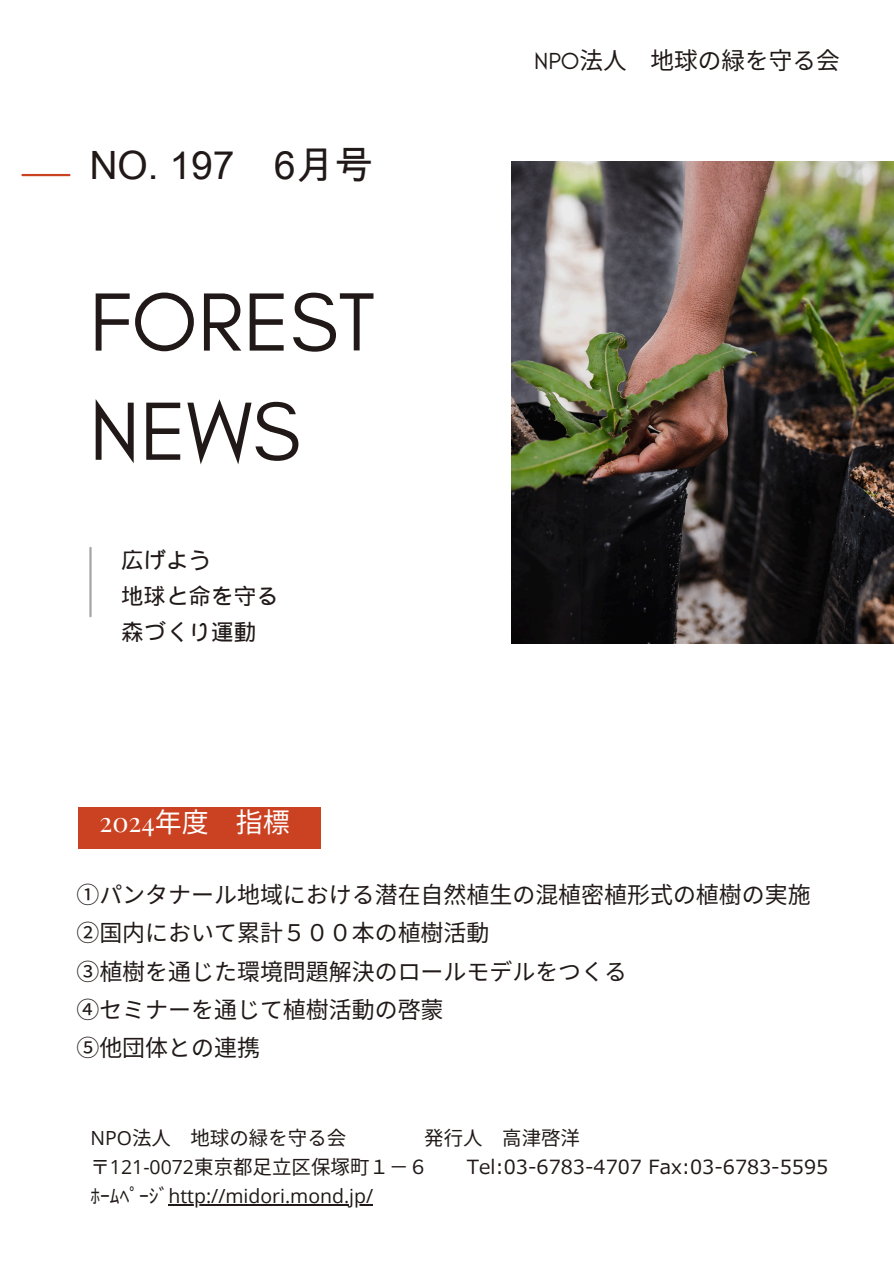
<style>
.page{position:relative;width:894px;height:1264px;background:#fff}
.page>*{position:absolute;margin:0;border:0;box-sizing:border-box;transform-origin:0 0}
.t1{font:84px/109.2px "Glacial Indifference";color:#201917}
.t2{font:39px "Arial Unicode MS";color:#201917}
.t3{font:27px "Playfair Display";color:#fff}
.t4{font:23.7px "Noto Sans CJ Ksc";color:#201917}
.t5{font:22.95px/38.2px "Noto Sans CJ Ksc";color:#201917}
.t6{font:22.5px/36px "Wen Quan Yi Micro Hei";color:#201917}
.t7{font:19.5px "Noto Sans CJ Ksc";color:#201917}
.t8{font:19.5px "Meiryo UI";color:#201917}
.t9{font:19.5px "Open Sans";color:#201917}
.s1{font-family:"Noto Sans CJ Ksc"}
.s2{font-family:"Glacial Indifference"}
.s3{font-family:"Open Sans"}
</style>
<div class="page">
<hr style="left:89px;top:548px;width:3px;height:68px;background:#a6a6a6">
<img style="left:511px;top:162px;width:382px;height:481px">
<div style="left:79px;top:807px;width:242px;height:41px;background:#cb4222"></div>
<hr style="left:168px;top:1204px;width:205px;height:1px;background:#201917">
<hr style="left:22px;top:174px;width:47px;height:2px;background:#cb4222">
<h5 class="t2" style="left:89px;top:138px;width:324px">NO. 197　6月号　</h5>
<h4 class="t1" style="left:89px;top:266px;width:287px">FOREST<br>NEWS</h4>
<h2 class="t6" style="left:121px;top:542px;width:159px">広げよう<br>地球と命を守る森づくり運動</h2>
<h3 class="t3" style="left:99px;top:803px;width:192px">2024<span class="s1">年度 指標</span></h3>
<h1 class="t4" style="left:534px;top:41px;width:305px"><span class="s2">NPO</span>法人 地球の緑を守る会</h1>
<h5 class="t5" style="left:76px;top:874px;width:733px">①パンタナール地域における潜在自然植生の混植密植形式の植樹の実施<br>②国内において累計５００本の植樹活動<br>③植樹を通じた環境問題解決のロールモデルをつくる<br>④セミナーを通じて植樹活動の啓蒙<br>⑤他団体との連携</h5>
<p class="t7" style="left:90px;top:1122px;width:256px"><span class="s3">NPO</span>法人 地球の緑を守る会</p>
<p class="t7" style="left:424px;top:1122px;width:156px">発行人 高津啓洋</p>
<p class="t7" style="left:90px;top:1151px;width:339px">〒<span class="s3">121-0072</span>東京都足立区保塚町１－６</p>
<p class="t8" style="left:467px;top:1153px;width:362px">Tel:03-6783-4707 Fax:03-6783-5595</p>
<p class="t9" style="left:90px;top:1182px;width:284px"><span class="s1">ﾎｰﾑﾍﾟ ｰｼﾞ</span> http://midori.mond.jp/</p>
</div>
